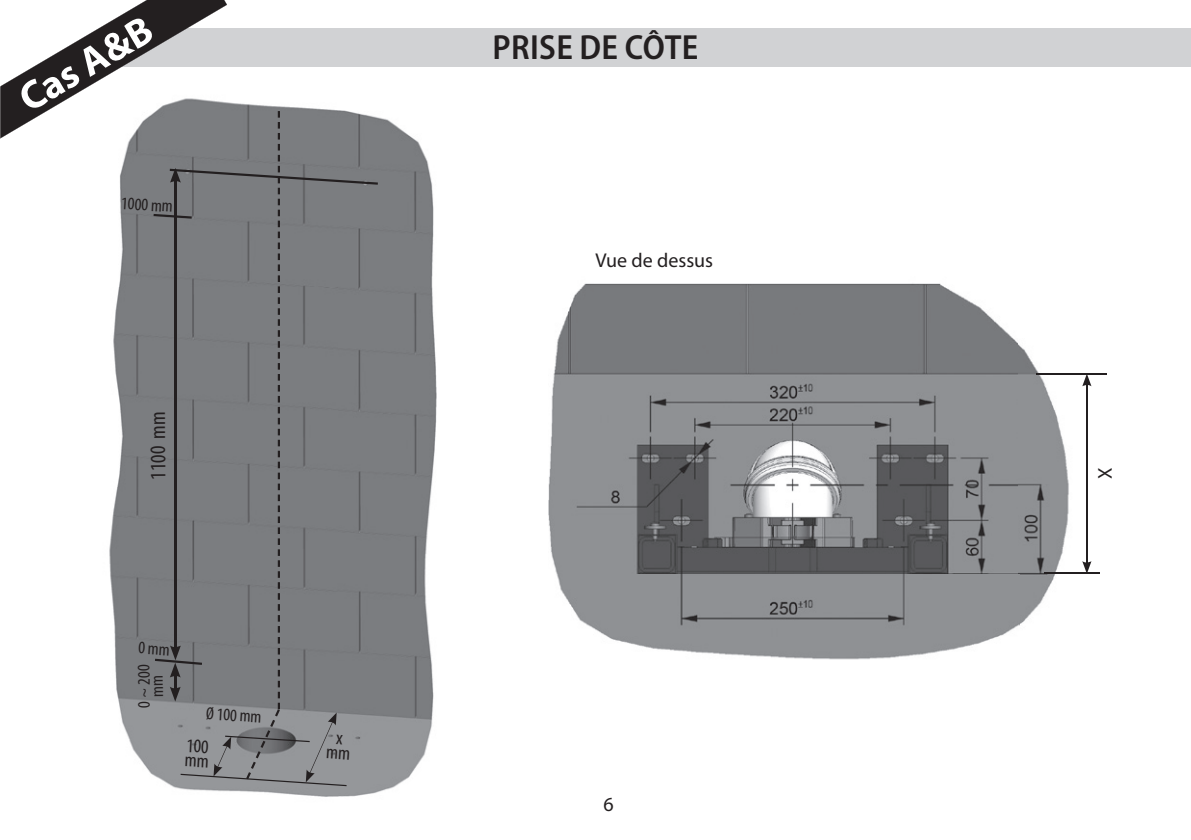
<style>
.page{position:relative;width:1191px;height:840px;background:#fff}
.page>*{position:absolute;margin:0;border:0;box-sizing:border-box;transform-origin:0 0}
.t1{font:700 40px "Myriad Pro";color:#fff}
.t2{font:600 semi-condensed 35px "Myriad Pro";letter-spacing:.01em;color:#231f20}
.t3{font:condensed 22px "Myriad Pro";color:#231f20}
.t4{font:20px "Myriad Pro";color:#231f20}
.t5{font:condensed 19.4px/14.6px "Myriad Pro";color:#231f20}
.t6{font:condensed 17.6px/13.2px "Myriad Pro";color:#231f20;text-align:center}
</style>
<div class="page">
<div style="left:101px;top:28px;width:1090px;height:39px;background:#d1d2d4"></div>
<img style="left:548px;top:283px;width:537px;height:377px">
<img style="left:170px;top:117px;width:267px;height:680px">
<hr style="left:1044px;top:572px;width:55px;height:1px;background:#231f20">
<hr style="left:1086px;top:383px;width:1px;height:181px;background:#231f20">
<svg style="left:1082px;top:561px;width:9px;height:11px"></svg>
<svg style="left:1082px;top:374px;width:9px;height:12px"></svg>
<hr style="left:1036px;top:373px;width:70px;height:1px;background:#231f20">
<svg style="left:0;top:0;width:378px;height:785px"></svg>
<h1 class="t1" style="left:11px;top:82px;width:149px;rotate:-31deg">Cas A&amp;B</h1>
<p class="t6" style="left:121px;top:197px;width:53px;rotate:3deg">1000 mm</p>
<p class="t3" style="left:147px;top:480px;width:70px;rotate:-91deg">1100 mm</p>
<p class="t6" style="left:138px;top:707px;width:45px;rotate:-91deg">0 ~ 200 mm</p>
<p class="t6" style="left:206px;top:707px;width:57px;rotate:3deg">Ø 100 mm</p>
<p class="t5" style="left:186px;top:738px;width:26px;rotate:3deg">100 mm</p>
<h2 class="t2" style="left:492px;top:28px;width:207px">PRISE DE CÔTE</h2>
<p class="t4" style="left:595px;top:249px;width:119px">Vue de dessus</p>
<p class="t4" style="left:603px;top:792px;width:12px">6</p>
<p class="t4" style="left:1094px;top:479px;width:13px;rotate:-90deg">X</p>
</div>
